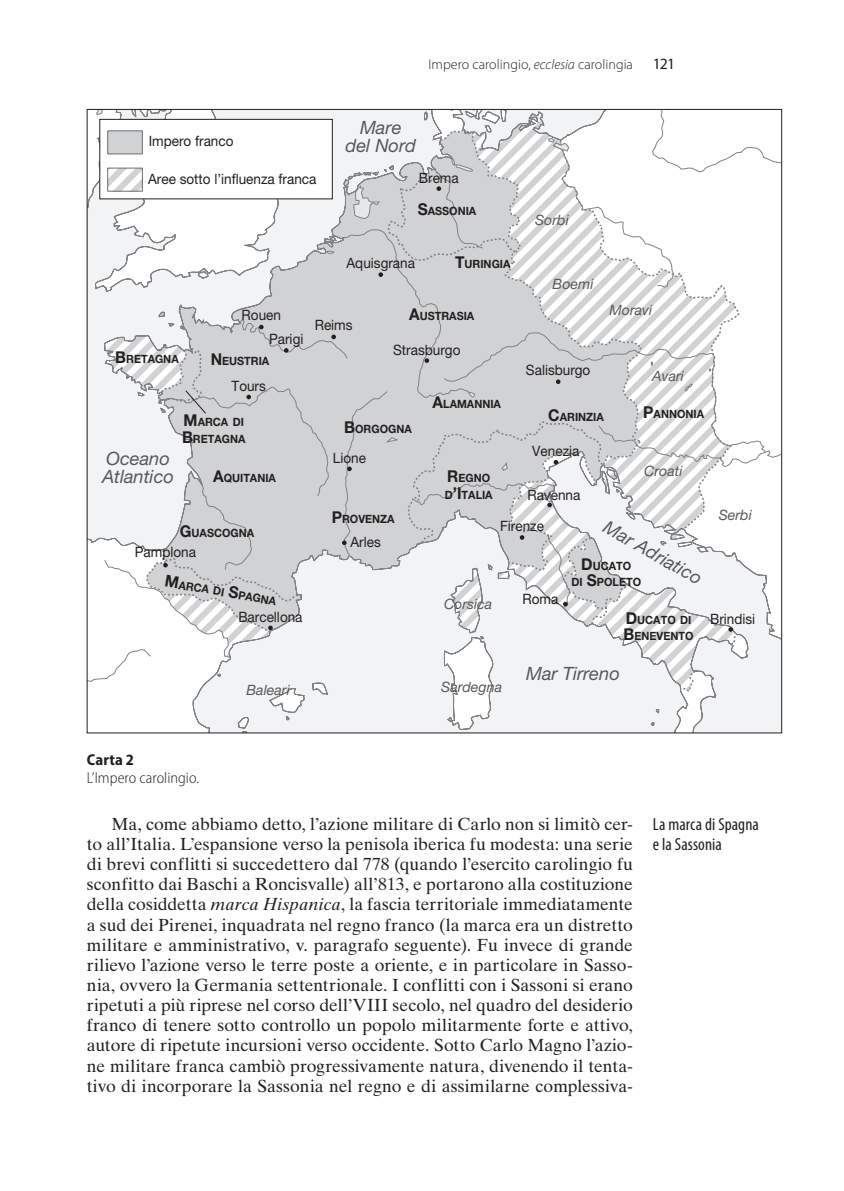
<style>
.page{position:relative;width:844px;height:1191px;background:#fff}
.page>*{position:absolute;margin:0;border:0;box-sizing:border-box;transform-origin:0 0}
.t1{font:italic 18.38px/18.4px "Helvetica Neue";color:#57585a}
.t2{font:17.5px/20.1px "Times Ten LT Std";letter-spacing:.005em;color:#231f20;text-align:justify}
.t3{font:condensed 17.5px/20.1px "Myriad Pro";letter-spacing:.005em;color:#231f20}
.t4{font:300 semi-condensed 15.75px "Myriad Pro";color:#231f20}
.t5{font:700 semi-condensed 15.75px "Myriad Pro";letter-spacing:.01em;color:#231f20}
.t6{font:15.75px "Myriad Pro";color:#231f20}
.t7{font:14.17px/23.8px "Helvetica Neue CE";color:#231f20;scale:.95 1}
.t8{font:italic 14.17px "Helvetica Neue";color:#57585a}
.t9{font:300 14px "Myriad Pro";letter-spacing:.005em;color:#231f20}
.t10{font:700 11.38px/16.3px "Helvetica Neue CE";color:#231f20;scale:.95 1}
.s1{font-style:italic}
.s2{font-size:16.28px}
</style>
<div class="page">
<svg style="left:89px;top:111px;width:690px;height:620px"></svg>
<svg style="left:519px;top:535px;width:5px;height:5px"></svg>
<svg style="left:342px;top:540px;width:4px;height:5px"></svg>
<svg style="left:537px;top:494px;width:18px;height:13px"></svg>
<svg style="left:347px;top:466px;width:4px;height:5px"></svg>
<svg style="left:246px;top:395px;width:5px;height:4px"></svg>
<svg style="left:284px;top:348px;width:4px;height:5px"></svg>
<svg style="left:259px;top:325px;width:4px;height:4px"></svg>
<svg style="left:378px;top:272px;width:5px;height:5px"></svg>
<svg style="left:331px;top:334px;width:5px;height:5px"></svg>
<svg style="left:424px;top:358px;width:5px;height:5px"></svg>
<svg style="left:436px;top:186px;width:5px;height:5px"></svg>
<svg style="left:563px;top:530px;width:70px;height:78px"></svg>
<svg style="left:728px;top:627px;width:4px;height:5px"></svg>
<svg style="left:553px;top:460px;width:5px;height:4px"></svg>
<svg style="left:163px;top:563px;width:5px;height:4px"></svg>
<svg style="left:162px;top:594px;width:116px;height:63px"></svg>
<svg style="left:555px;top:379px;width:5px;height:5px"></svg>
<svg style="left:93px;top:322px;width:114px;height:93px"></svg>
<div style="left:99px;top:119px;width:233px;height:80px;background:#fff;border:1px solid #231f20"></div>
<div style="left:107px;top:130px;width:36px;height:24px;background:#d1d2d4;border:1px solid #6c6d70"></div>
<svg style="left:107px;top:168px;width:36px;height:23px"></svg>
<p class="t7" style="left:149px;top:129px;width:91px">Impero franco</p>
<p class="t7" style="left:148px;top:167px;width:179px">Aree sotto l’influenza franca</p>
<p class="t9" style="left:428px;top:56px;width:206px">Impero carolingio, <span class="s1">ecclesia</span> carolingia</p>
<p class="t6" style="left:652px;top:54px;width:24px">121</p>
<p class="t1" style="left:345px;top:118px;width:72px;text-align:center">Mare del Nord</p>
<p class="t7" style="left:419px;top:166px;width:43px">Brema</p>
<p class="t10" style="left:417px;top:203px;width:63px"><span class="s2">S</span>ASSONIA</p>
<p class="t7" style="left:346px;top:251px;width:74px">Aquisgrana</p>
<p class="t10" style="left:455px;top:255px;width:60px"><span class="s2">T</span>URINGIA</p>
<p class="t8" style="left:535px;top:211px;width:35px">Sorbi</p>
<p class="t8" style="left:552px;top:275px;width:42px">Boemi</p>
<p class="t10" style="left:115px;top:351px;width:68px"><span class="s2">B</span>RETAGNA</p>
<p class="t7" style="left:269px;top:303px;width:38px;text-indent:-27px">Rouen<br>Parigi</p>
<p class="t7" style="left:231px;top:374px;width:38px">Tours</p>
<p class="t10" style="left:210px;top:353px;width:63px"><span class="s2">N</span>EUSTRIA</p>
<p class="t1" style="left:102px;top:449px;width:73px">Oceano<br>Atlantico</p>
<p class="t10" style="left:182px;top:414px;width:68px"><span class="s2">M</span>ARCA DI<br><span class="s2">B</span>RETAGNA</p>
<p class="t10" style="left:213px;top:470px;width:68px"><span class="s2">A</span>QUITANIA</p>
<p class="t7" style="left:314px;top:313px;width:41px">Reims</p>
<p class="t10" style="left:409px;top:308px;width:70px"><span class="s2">A</span>USTRASIA</p>
<p class="t7" style="left:393px;top:338px;width:72px">Strasburgo</p>
<p class="t10" style="left:432px;top:395px;width:73px"><span class="s2">A</span>LAMANNIA</p>
<p class="t10" style="left:344px;top:421px;width:73px"><span class="s2">B</span>ORGOGNA</p>
<p class="t7" style="left:333px;top:446px;width:36px">Lione</p>
<p class="t10" style="left:444px;top:470px;width:52px"><span class="s2">R</span>EGNO<br>D<span class="s2">’I</span>TALIA</p>
<p class="t7" style="left:526px;top:358px;width:69px">Salisburgo</p>
<p class="t8" style="left:609px;top:302px;width:44px">Moravi</p>
<p class="t8" style="left:652px;top:367px;width:33px">Avari</p>
<p class="t10" style="left:548px;top:409px;width:60px"><span class="s2">C</span>ARINZIA</p>
<p class="t7" style="left:532px;top:439px;width:51px">Venezia</p>
<p class="t7" style="left:527px;top:483px;width:57px">Ravenna</p>
<p class="t10" style="left:643px;top:405px;width:66px"><span class="s2">P</span>ANNONIA</p>
<p class="t8" style="left:644px;top:462px;width:40px">Croati</p>
<p class="t8" style="left:718px;top:506px;width:35px">Serbi</p>
<p class="t10" style="left:332px;top:511px;width:68px"><span class="s2">P</span>ROVENZA</p>
<p class="t1" style="left:609px;top:517px;width:111px;rotate:29deg">Mar Adriatico</p>
<p class="t7" style="left:500px;top:514px;width:48px">Firenze</p>
<p class="t10" style="left:180px;top:525px;width:80px"><span class="s2">G</span>UASCOGNA</p>
<p class="t7" style="left:350px;top:530px;width:33px">Arles</p>
<p class="t7" style="left:135px;top:540px;width:66px">Pamplona</p>
<p class="t10" style="left:571px;top:557px;width:75px;text-align:center"><span class="s2">D</span>UCATO<br>DI <span class="s2">S</span>POLETO</p>
<p class="t10" style="left:623px;top:612px;width:75px"><span class="s2">D</span>UCATO DI<br><span class="s2">B</span>ENEVENTO</p>
<p class="t10" style="left:166px;top:574px;width:120px;rotate:10deg"><span class="s2">M</span>ARCA DI <span class="s2">S</span>PAGNA</p>
<p class="t7" style="left:522px;top:587px;width:39px">Roma</p>
<p class="t8" style="left:444px;top:595px;width:50px">Corsica</p>
<p class="t7" style="left:238px;top:605px;width:69px">Barcellona</p>
<p class="t7" style="left:710px;top:607px;width:49px">Brindisi</p>
<p class="t5" style="left:87px;top:749px;width:49px">Carta 2</p>
<p class="t4" style="left:87px;top:768px;width:114px">L’Impero carolingio.</p>
<p class="t8" style="left:246px;top:681px;width:45px">Baleari</p>
<p class="t8" style="left:441px;top:678px;width:62px">Sardegna</p>
<p class="t1" style="left:526px;top:664px;width:95px">Mar Tirreno</p>
<p class="t2" style="left:87px;top:814px;width:547px;text-indent:25px">Ma, come abbiamo detto, l’azione militare di Carlo non si limitò cer&shy;to all’Italia. L’espansione verso la penisola iberica fu modesta: una serie di brevi conflitti si succedettero dal 778 (quando l’esercito carolingio fu sconfitto dai Baschi a Roncisvalle) all’813, e portarono alla costituzione della cosiddetta <span class="s1">marca Hispanica</span>, la fascia territoriale immediatamente a sud dei Pirenei, inquadrata nel regno franco (la marca era un distretto militare e amministrativo, v. paragrafo seguente). Fu invece di grande rilievo l’azione verso le terre poste a oriente, e in particolare in Sasso&shy;nia, ovvero la Germania settentrionale. I conflitti con i Sassoni si erano ripetuti a più riprese nel corso dell’VIII secolo, nel quadro del desiderio franco di tenere sotto controllo un popolo militarmente forte e attivo, autore di ripetute incursioni verso occidente. Sotto Carlo Magno l’azio&shy;ne militare franca cambiò progressivamente natura, divenendo il tenta&shy;tivo di incorporare la Sassonia nel regno e di assimilarne complessiva-</p>
<p class="t3" style="left:652px;top:814px;width:107px">La marca di Spagna e la Sassonia</p>
</div>
